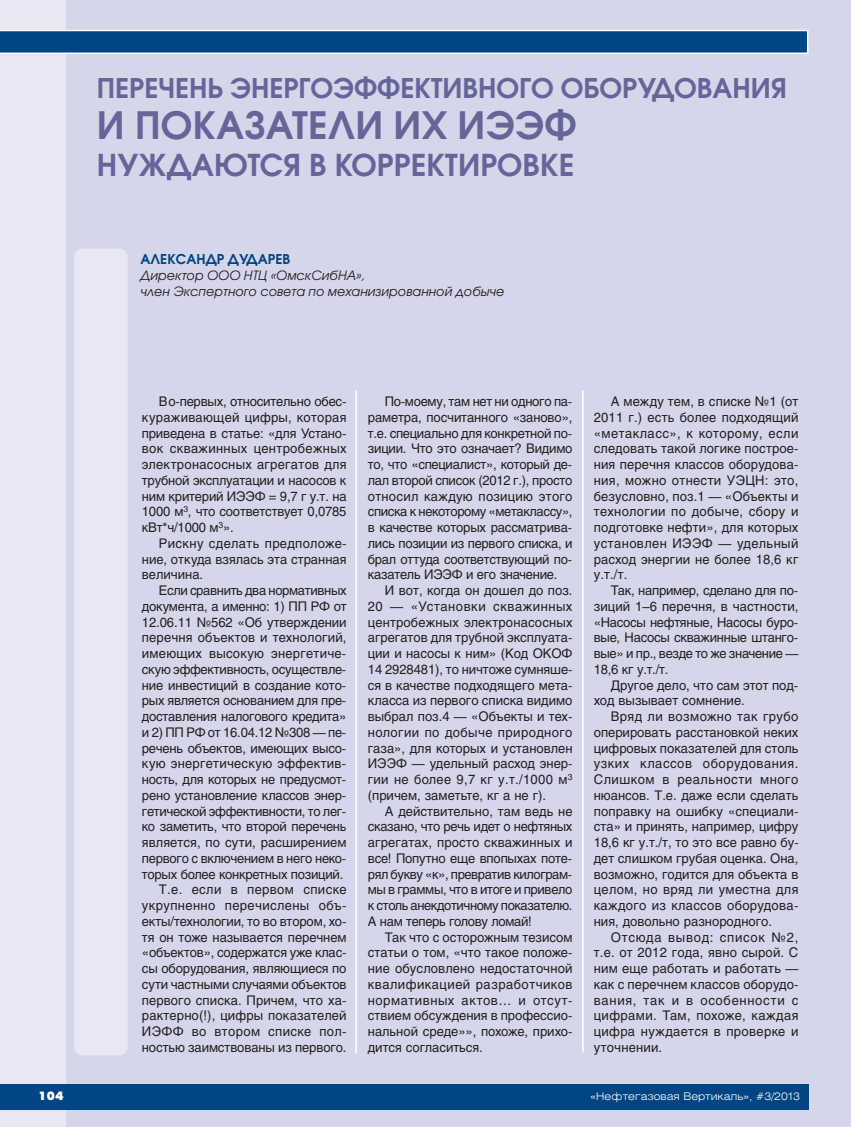
<style>
.page{position:relative;width:851px;height:1127px;background:#fff}
.page>*{position:absolute;margin:0;border:0;box-sizing:border-box;transform-origin:0 0}
.t1{font:600 37.5px "Avant Garde Gothic C";letter-spacing:.01em;color:#65659a}
.t2{font:600 30px "Avant Garde Gothic C";letter-spacing:.005em;color:#65659a}
.t3{font:600 27px "Avant Garde Gothic C";color:#65659a}
.t4{font:600 13.5px "Avant Garde Gothic C";letter-spacing:.005em;color:#004584}
.t5{font:13.2px/15.8px "Helios";letter-spacing:-.01em;color:#231f20;text-align:justify}
.t6{font:italic 12.75px/15.8px "Avant Garde Gothic C";letter-spacing:.005em;color:#231f20}
.t7{font:12px "Futura Futuris XC";color:#fff}
.t8{font:300 10.5px "Helios Ext";color:#fff}
</style>
<div class="page">
<hr style="left:850px;top:579px;width:1px;height:284px;background:#e5f0cb">
<hr style="left:850px;top:863px;width:1px;height:264px;background:#cecbc2">
<hr style="left:850px;top:0;width:1px;height:201px;background:#eaebbe">
<hr style="left:850px;top:201px;width:1px;height:394px;background:#d4ece2">
<div style="left:0;top:0;width:850px;height:1127px;background:#d6d6eb"></div>
<div style="left:74px;top:249px;width:54px;height:806px;background:#e8e7f4"></div>
<div style="left:0;top:0;width:66px;height:1127px;background:#e8e7f4"></div>
<div style="left:0;top:1084px;width:808px;height:26px;background:#004584"></div>
<svg style="left:0;top:30px;width:808px;height:24px;background:#1d5a92"></svg>
<hr style="left:355px;top:390px;width:2px;height:663px;background:#fff">
<hr style="left:582px;top:390px;width:1px;height:662px;background:#fff">
<h3 class="t3" style="left:97px;top:78px;width:691px">ПЕРЕЧЕНЬ ЭНЕРГОЭФФЕКТИВНОГО ОБОРУДОВАНИЯ</h3>
<h1 class="t1" style="left:97px;top:112px;width:481px">И ПОКАЗАТЕЛИ ИХ ИЭЭФ</h1>
<h2 class="t2" style="left:97px;top:154px;width:479px">НУЖДАЮТСЯ В КОРРЕКТИРОВКЕ</h2>
<p class="t4" style="left:140px;top:254px;width:151px">АЛЕКСАНДР ДУДАРЕВ</p>
<p class="t6" style="left:140px;top:269px;width:365px">Директор ООО НТЦ «ОмскСибНА»,<br>член Экспертного совета по механизированной добыче</p>
<p class="t7" style="left:38px;top:1091px;width:27px">104</p>
<p class="t5" style="left:142px;top:395px;width:206px;text-indent:17px">Во-первых, относительно обес&shy;кураживающей цифры, которая приведена в статье: «для Устано&shy;вок скважинных центробежных электронасосных агрегатов для трубной эксплуатации и насосов к ним критерий ИЭЭФ = 9,7 г у.т. на 1000 м<sup>3</sup>, что соответствует 0,0785 кВт*ч/1000 м<sup>3</sup>».</p>
<p class="t5" style="left:142px;top:537px;width:206px;text-indent:17px">Рискну сделать предположе&shy;ние, откуда взялась эта странная величина.</p>
<p class="t5" style="left:142px;top:584px;width:206px;text-align:right">Если сравнить два нормативных документа, а именно: 1) ПП РФ от<br>12.06.11 №562 «Об утверждении перечня объектов и технологий, имеющих высокую энергетиче&shy;скую эффективность, осуществле&shy;ние инвестиций в создание кото&shy;рых является основанием для пре&shy;доставления налогового кредита» и 2) ПП РФ от 16.04.12 №308 — пе&shy;речень объектов, имеющих высо&shy;кую энергетическую эффектив&shy;ность, для которых не предусмот&shy;рено установление классов энер&shy;гетической эффективности, то лег&shy;ко заметить, что второй перечень является, по сути, расширением первого с включением в него неко&shy;торых более конкретных позиций.<br>Т.е. если в первом списке укрупненно перечислены объ&shy;екты/технологии, то во втором, хо&shy;тя он тоже называется перечнем «объектов», содержатся уже клас&shy;сы оборудования, являющиеся по сути частными случаями объектов первого списка. Причем, что ха&shy;рактерно(!), цифры показателей<br>ИЭФФ во втором списке пол&shy;ностью заимствованы из первого.</p>
<p class="t5" style="left:368px;top:395px;width:206px;text-indent:17px">По-моему, там нет ни одного па&shy;раметра, посчитанного «заново», т.е. специально для конкретной по&shy;зиции. Что это означает? Видимо то, что «специалист», который де&shy;лал второй список (2012 г.), просто относил каждую позицию этого списка к некоторому «метаклассу», в качестве которых рассматрива&shy;лись позиции из первого списка, и брал оттуда соответствующий по&shy;казатель ИЭЭФ и его значение.</p>
<p class="t5" style="left:368px;top:584px;width:206px;text-indent:17px">И вот, когда он дошел до поз.<br>20 — «Установки скважинных центробежных электронасосных агрегатов для трубной эксплуата&shy;ции и насосы к ним» (Код ОКОФ 14 2928481), то ничтоже сумняше&shy;ся в качестве подходящего мета&shy;класса из первого списка видимо выбрал поз.4 — «Объекты и тех&shy;нологии по добыче природного газа», для которых и установлен ИЭЭФ — удельный расход энер&shy;гии не более 9,7 кг у.т./1000 м<sup>3 </sup>(причем, заметьте, кг а не г).</p>
<p class="t5" style="left:368px;top:804px;width:206px;text-indent:17px">А действительно, там ведь не сказано, что речь идет о нефтяных агрегатах, просто скважинных и все! Попутно еще впопыхах поте&shy;рял букву «к», превратив килограм&shy;мы в граммы, что в итоге и привело к столь анекдотичному показателю.<br>А нам теперь голову ломай!</p>
<p class="t5" style="left:368px;top:930px;width:206px;text-indent:17px">Так что с осторожным тезисом статьи о том, «что такое положе&shy;ние обусловлено недостаточной квалификацией разработчиков нормативных актов… и отсут&shy;ствием обсуждения в профессио&shy;нальной среде»», похоже, прихо&shy;дится согласиться.</p>
<p class="t5" style="left:593px;top:395px;width:206px;text-indent:17px">А между тем, в списке №1 (от 2011 г.) есть более подходящий «метакласс», к которому, если следовать такой логике построе&shy;ния перечня классов оборудова&shy;ния, можно отнести УЭЦН: это, безусловно, поз.1 — «Объекты и технологии по добыче, сбору и подготовке нефти», для которых установлен ИЭЭФ — удельный расход энергии не более 18,6 кг у.т./т.</p>
<p class="t5" style="left:593px;top:584px;width:206px;text-indent:17px">Так, например, сделано для по&shy;зиций 1–6 перечня, в частности, «Насосы нефтяные, Насосы буро&shy;вые, Насосы скважинные штанго&shy;вые» и пр., везде то же значение — 18,6 кг у.т./т.</p>
<p class="t5" style="left:593px;top:678px;width:206px;text-indent:17px">Другое дело, что сам этот под&shy;ход вызывает сомнение.</p>
<p class="t5" style="left:593px;top:710px;width:206px;text-indent:17px">Вряд ли возможно так грубо оперировать расстановкой неких цифровых показателей для столь узких классов оборудования.<br>Слишком в реальности много нюансов. Т.е. даже если сделать поправку на ошибку «специали&shy;ста» и принять, например, цифру 18,6 кг у.т./т, то это все равно бу&shy;дет слишком грубая оценка. Она, возможно, годится для объекта в целом, но вряд ли уместна для каждого из классов оборудова&shy;ния, довольно разнородного.</p>
<p class="t5" style="left:593px;top:930px;width:206px;text-indent:17px">Отсюда вывод: список №2, т.е. от 2012 года, явно сырой. С ним еще работать и работать — как с перечнем классов оборудо&shy;вания, так и в особенности с цифрами. Там, похоже, каждая цифра нуждается в проверке и уточнении.</p>
<p class="t8" style="left:590px;top:1092px;width:211px">«Нефтегазовая Вертикаль», #3/2013</p>
</div>
